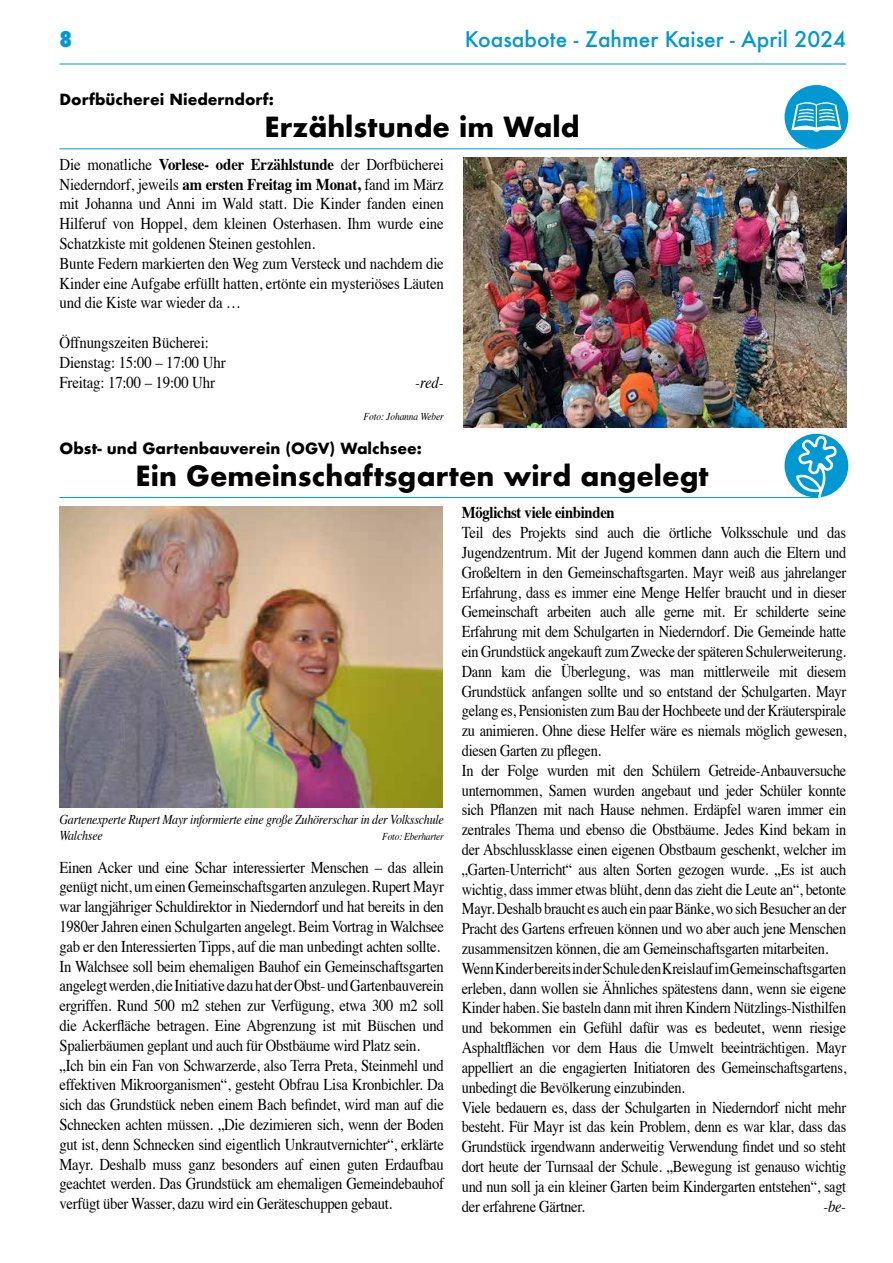
<style>
.page{position:relative;width:893px;height:1263px;background:#fff}
.page>*{position:absolute;margin:0;border:0;box-sizing:border-box;transform-origin:0 0}
.t1{font:700 27px "Futura";color:#000}
.t2{font:500 21px "Futura";color:#0098d3}
.t3{font:800 condensed 21px "Futura";color:#0098d3}
.t4{font:16.5px/19.8px "Times";letter-spacing:-.02em;color:#000;scale:.89 1}
.t5{font:16.5px/19.8px "Times";letter-spacing:-.02em;color:#000;scale:.9 1}
.t6{font:700 16.5px "Times";letter-spacing:-.02em;color:#000;scale:.89 1}
.t7{font:italic 16.5px "Times";color:#000;scale:.9 1}
.t8{font:italic 16.5px "Times";color:#000;scale:.89 1}
.t9{font:700 15px "Futura";color:#000}
.t10{font:italic 13.5px/16.2px "Times";letter-spacing:-.02em;color:#000;scale:.89 1}
.t11{font:italic 10.5px "Times";letter-spacing:-.02em;color:#000;scale:.9 1}
.t12{font:italic 10.5px "Times";letter-spacing:-.02em;color:#000;scale:.89 1}
.s1{font-weight:700}
</style>
<div class="page">
<hr style="left:60px;top:64px;width:786px;height:1px;background:#0098d3">
<hr style="left:60px;top:148px;width:758px;height:1px;background:#0098d3">
<div style="left:784px;top:85px;width:64px;height:64px;background:#0098d3;border-radius:50%"></div>
<svg style="left:791px;top:102px;width:50px;height:30px"></svg>
<img style="left:463px;top:157px;width:383px;height:270px">
<hr style="left:60px;top:497px;width:758px;height:1px;background:#0098d3">
<div style="left:784px;top:434px;width:64px;height:63px;background:#0098d3;border-radius:50%"></div>
<svg style="left:796px;top:436px;width:41px;height:61px"></svg>
<img style="left:60px;top:506px;width:382px;height:302px">
<p class="t3" style="left:60px;top:25px;width:14px">8</p>
<p class="t2" style="left:465px;top:25px;width:383px">Koasabote - Zahmer Kaiser - April 2024</p>
<p class="t9" style="left:60px;top:88px;width:216px">Dorfbücherei Niederndorf:</p>
<h1 class="t1" style="left:264px;top:108px;width:317px">Erzählstunde im Wald</h1>
<p class="t5" style="left:60px;top:153px;width:429px">Die monatliche <span class="s1">Vorlese- oder Erzählstunde</span> der Dorfbücherei Niederndorf, jeweils <span class="s1">am ersten Freitag im Monat,</span> fand im März mit Johanna und Anni im Wald statt. Die Kinder fanden einen Hilferuf von Hoppel, dem kleinen Osterhasen. Ihm wurde eine Schatzkiste mit goldenen Steinen gestohlen.<br>Bunte Federn markierten den Weg zum Versteck und nachdem die Kinder eine Aufgabe erfüllt hatten, ertönte ein mysteriöses Läuten und die Kiste war wieder da …</p>
<p class="t5" style="left:60px;top:331px;width:186px">Öffnungszeiten Bücherei:<br>Dienstag: 15:00 – 17:00 Uhr<br>Freitag: 17:00 – 19:00 Uhr</p>
<p class="t7" style="left:415px;top:368px;width:33px">-red-</p>
<p class="t11" style="left:363px;top:407px;width:91px">Foto: Johanna Weber</p>
<p class="t9" style="left:60px;top:437px;width:364px">Obst- und Gartenbauverein (OGV) Walchsee:</p>
<h1 class="t1" style="left:136px;top:456px;width:574px">Ein Gemeinschaftsgarten wird angelegt</h1>
<p class="t10" style="left:60px;top:810px;width:433px">Gartenexperte Rupert Mayr informierte eine große Zuhörerschar in der Volksschule<br>Walchsee</p>
<p class="t12" style="left:382px;top:827px;width:71px">Foto: Eberharter</p>
<p class="t4" style="left:60px;top:856px;width:433px">Einen Acker und eine Schar interessierter Menschen – das allein genügt nicht, um einen Gemeinschaftsgarten anzulegen. Rupert Mayr war langjähriger Schuldirektor in Niederndorf und hat bereits in den 1980er Jahren einen Schulgarten angelegt. Beim Vortrag in Walchsee gab er den Interessierten Tipps, auf die man unbedingt achten sollte.<br>In Walchsee soll beim ehemaligen Bauhof ein Gemeinschaftsgarten angelegt werden, die Initiative dazu hat der Obst- und Gartenbauverein ergriffen. Rund 500 m2 stehen zur Verfügung, etwa 300 m2 soll die Ackerfläche betragen. Eine Abgrenzung ist mit Büschen und Spalierbäumen geplant und auch für Obstbäume wird Platz sein. „Ich bin ein Fan von Schwarzerde, also Terra Preta, Steinmehl und effektiven Mikroorganismen“, gesteht Obfrau Lisa Kronbichler. Da sich das Grundstück neben einem Bach befindet, wird man auf die Schnecken achten müssen. „Die dezimieren sich, wenn der Boden gut ist, denn Schnecken sind eigentlich Unkrautvernichter“, erklärte Mayr. Deshalb muss ganz besonders auf einen guten Erdaufbau geachtet werden. Das Grundstück am ehemaligen Gemeindebauhof verfügt über Wasser, dazu wird ein Geräteschuppen gebaut.</p>
<p class="t6" style="left:462px;top:497px;width:173px">Möglichst viele einbinden</p>
<p class="t4" style="left:462px;top:521px;width:433px">Teil des Projekts sind auch die örtliche Volksschule und das Jugendzentrum. Mit der Jugend kommen dann auch die Eltern und Großeltern in den Gemeinschaftsgarten. Mayr weiß aus jahrelanger Erfahrung, dass es immer eine Menge Helfer braucht und in dieser Gemeinschaft arbeiten auch alle gerne mit. Er schilderte seine Erfahrung mit dem Schulgarten in Niederndorf. Die Gemeinde hatte ein Grundstück angekauft zum Zwecke der späteren Schulerweiterung.<br>Dann kam die Überlegung, was man mittlerweile mit diesem Grundstück anfangen sollte und so entstand der Schulgarten. Mayr gelang es, Pensionisten zum Bau der Hochbeete und der Kräuterspirale zu animieren. Ohne diese Helfer wäre es niemals möglich gewesen, diesen Garten zu pflegen.<br>In der Folge wurden mit den Schülern Getreide-Anbauversuche unternommen, Samen wurden angebaut und jeder Schüler konnte sich Pflanzen mit nach Hause nehmen. Erdäpfel waren immer ein zentrales Thema und ebenso die Obstbäume. Jedes Kind bekam in der Abschlussklasse einen eigenen Obstbaum geschenkt, welcher im „Garten-Unterricht“ aus alten Sorten gezogen wurde. „Es ist auch wichtig, dass immer etwas blüht, denn das zieht die Leute an“, betonte Mayr. Deshalb braucht es auch ein paar Bänke, wo sich Besucher an der Pracht des Gartens erfreuen können und wo aber auch jene Menschen zusammensitzen können, die am Gemeinschaftsgarten mitarbeiten.<br>Wenn Kinder bereits in der Schule den Kreislauf im Gemeinschaftsgarten erleben, dann wollen sie Ähnliches spätestens dann, wenn sie eigene Kinder haben. Sie basteln dann mit ihren Kindern Nützlings-Nisthilfen und bekommen ein Gefühl dafür was es bedeutet, wenn riesige Asphaltflächen vor dem Haus die Umwelt beeinträchtigen. Mayr appelliert an die engagierten Initiatoren des Gemeinschaftsgartens, unbedingt die Bevölkerung einzubinden.<br>Viele bedauern es, dass der Schulgarten in Niederndorf nicht mehr besteht. Für Mayr ist das kein Problem, denn es war klar, dass das Grundstück irgendwann anderweitig Verwendung findet und so steht dort heute der Turnsaal der Schule. „Bewegung ist genauso wichtig und nun soll ja ein kleiner Garten beim Kindergarten entstehen“, sagt der erfahrene Gärtner.</p>
<p class="t8" style="left:823px;top:1191px;width:27px">-be-</p>
</div>
